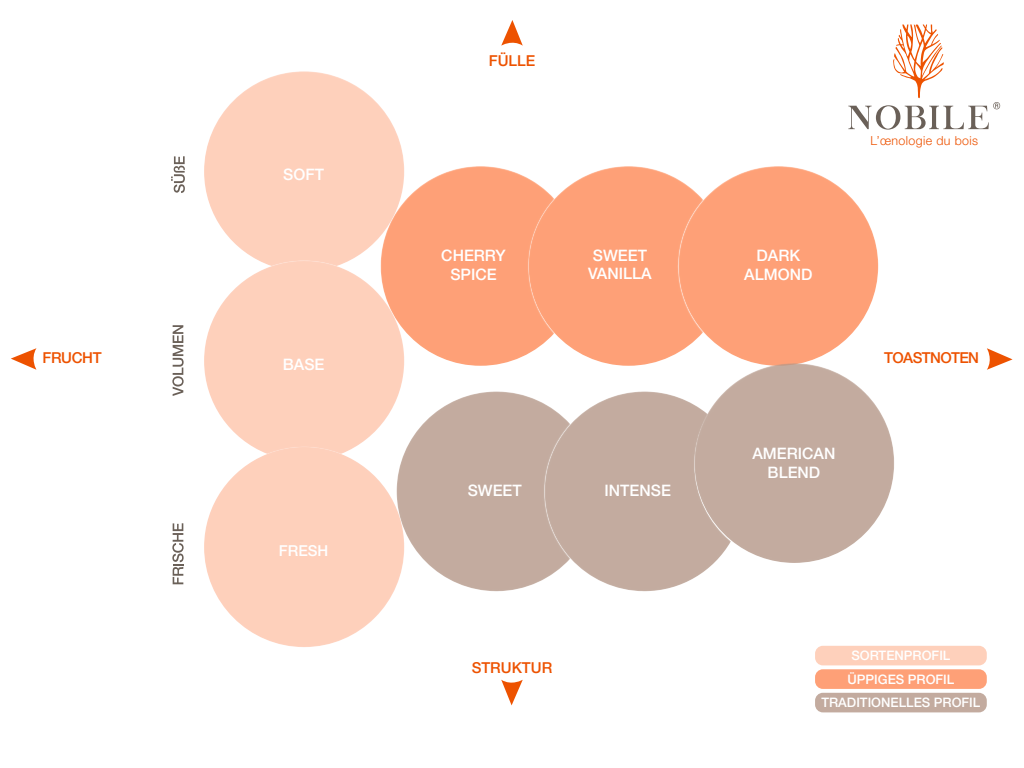
<style>
.page{position:relative;width:1024px;height:768px;background:#fff}
.page>*{position:absolute;margin:0;border:0;box-sizing:border-box;transform-origin:0 0}
.t1{font:500 15.7px/18.9px "Helvetica Neue LT Pro";color:#fff;text-align:center}
.t2{font:500 15px "Helvetica Neue LT Pro";letter-spacing:-.02em;color:#ed5200}
.t3{font:500 15px "Helvetica Neue LT Pro";letter-spacing:-.04em;color:#ed5200}
.t4{font:500 15px "Helvetica Neue LT Pro";color:#ed5200}
.t5{font:500 15px "Helvetica Neue LT Pro";color:#fff}
.t6{font:500 13px "Helvetica Neue LT Pro";color:#fff}
.t7{font:300 12.4px "Helvetica Neue LT Pro";letter-spacing:.03em;color:#ed5200}
</style>
<div class="page">
<svg style="left:204px;top:71px;width:200px;height:190px;fill:#fed0bb"></svg>
<svg style="left:204px;top:261px;width:200px;height:186px;background:#fed6c4"></svg>
<svg style="left:204px;top:447px;width:193px;height:200px;fill:#fed0bb"></svg>
<svg style="left:381px;top:166px;width:148px;height:200px;background:#feab87"></svg>
<svg style="left:529px;top:166px;width:149px;height:200px;background:#feaa85"></svg>
<svg style="left:678px;top:166px;width:200px;height:197px;fill:#fea077"></svg>
<svg style="left:397px;top:391px;width:148px;height:200px;background:#ccb7ad"></svg>
<svg style="left:545px;top:391px;width:169px;height:200px;background:#cab5aa"></svg>
<svg style="left:694px;top:363px;width:200px;height:200px;fill:#c3ab9f"></svg>
<svg style="left:848px;top:24px;width:152px;height:106px"></svg>
<svg style="left:501px;top:20px;width:22px;height:26px"></svg>
<svg style="left:501px;top:680px;width:22px;height:25px"></svg>
<svg style="left:987px;top:348px;width:26px;height:22px"></svg>
<svg style="left:11px;top:348px;width:25px;height:22px"></svg>
<svg style="left:171px;top:156px;width:14px;height:37px"></svg>
<svg style="left:172px;top:325px;width:12px;height:71px"></svg>
<svg style="left:172px;top:523px;width:12px;height:61px"></svg>
<div style="left:815px;top:669px;width:172px;height:20px;background:#fea077;border-radius:8px"></div>
<div style="left:815px;top:646px;width:172px;height:19px;background:#fed0bb;border-radius:8px"></div>
<div style="left:815px;top:693px;width:172px;height:19px;background:#c3ab9f;border-radius:8px"></div>
<p class="t1" style="left:283px;top:165px;width:42px">SOFT</p>
<p class="t2" style="left:489px;top:52px;width:48px">FÜLLE</p>
<p class="t1" style="left:441px;top:246px;width:66px">CHERRY<br>SPICE</p>
<p class="t1" style="left:588px;top:245px;width:65px;text-align:left">SWEET<br>VANILLA</p>
<p class="t1" style="left:744px;top:246px;width:70px">DARK<br>ALMOND</p>
<p class="t7" style="left:870px;top:133px;width:109px">L’œnologie du bois</p>
<p class="t2" style="left:42px;top:349px;width:61px">FRUCHT</p>
<p class="t3" style="left:884px;top:349px;width:96px">TOASTNOTEN</p>
<p class="t1" style="left:283px;top:355px;width:43px">BASE</p>
<p class="t5" style="left:279px;top:542px;width:51px">FRESH</p>
<p class="t1" style="left:468px;top:481px;width:56px">SWEET</p>
<p class="t1" style="left:605px;top:481px;width:68px">INTENSE</p>
<p class="t4" style="left:472px;top:659px;width:82px">STRUKTUR</p>
<p class="t1" style="left:752px;top:444px;width:84px">AMERICAN<br>BLEND</p>
<p class="t6" style="left:851px;top:648px;width:100px">SORTENPROFIL</p>
<p class="t6" style="left:821px;top:695px;width:160px">TRADITIONELLES PROFIL</p>
<p class="t6" style="left:847px;top:671px;width:108px">ÜPPIGES PROFIL</p>
</div>
